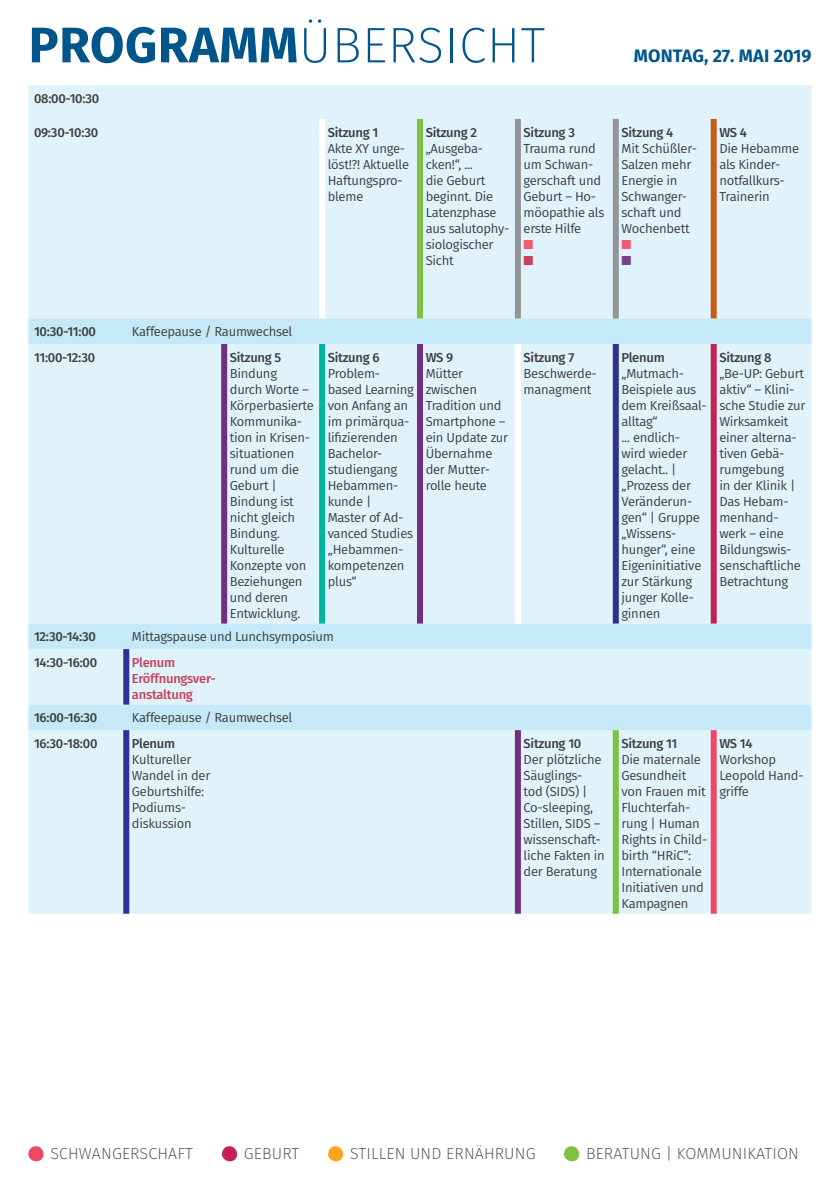
<style>
.page{position:relative;width:840px;height:1191px;background:#fff}
.page>*{position:absolute;margin:0;border:0;box-sizing:border-box;transform-origin:0 0}
.t1{font:200 50px "Fira Sans";letter-spacing:.01em;color:#00568a}
.t2{font:700 18px "Fira Sans";color:#00568a}
.t3{font:200 16px "Fira Sans";letter-spacing:.01em;color:#3e3e3f}
.t4{font:13px/16px "Fira Sans";letter-spacing:-.02em;color:#3e3e3f}
.t5{font:500 13px "Fira Sans";letter-spacing:-.02em;color:#3e3e3f}
.t6{font:500 13px/16px "Fira Sans";letter-spacing:-.02em;color:#c73f5e}
.t7{font:13px "Zapf Dingbats";color:#f05d71}
.t8{font:13px "Zapf Dingbats";color:#c73f5e}
.t9{font:13px "Zapf Dingbats";color:#7a4287}
.s1{font-weight:700}
</style>
<div class="page">
<svg style="left:28px;top:1146px;width:16px;height:15px"></svg>
<svg style="left:328px;top:1146px;width:15px;height:15px"></svg>
<svg style="left:222px;top:1146px;width:15px;height:15px"></svg>
<svg style="left:564px;top:1146px;width:15px;height:15px"></svg>
<div style="left:28px;top:85px;width:783px;height:828px;background:#e0f3fa"></div>
<svg style="left:811px;top:85px;width:1px;height:828px"></svg>
<svg style="left:28px;top:318px;width:783px;height:412px;background:#daf1f9"></svg>
<div style="left:710px;top:119px;width:6px;height:199px;background:#c85b18"></div>
<div style="left:221px;top:344px;width:6px;height:279px;background:#712f7f"></div>
<div style="left:417px;top:344px;width:6px;height:279px;background:#712f7f"></div>
<div style="left:514px;top:344px;width:6px;height:279px;background:#fff"></div>
<div style="left:710px;top:344px;width:6px;height:279px;background:#c22354"></div>
<div style="left:319px;top:344px;width:6px;height:279px;background:#00b59d"></div>
<div style="left:514px;top:730px;width:6px;height:183px;background:#712f7f"></div>
<div style="left:710px;top:730px;width:6px;height:183px;background:#ef4867"></div>
<div style="left:612px;top:344px;width:6px;height:279px;background:#2e3092"></div>
<div style="left:123px;top:649px;width:6px;height:55px;background:#2e3092"></div>
<div style="left:123px;top:730px;width:6px;height:183px;background:#2e3092"></div>
<div style="left:612px;top:730px;width:6px;height:183px;background:#7fc241"></div>
<div style="left:319px;top:119px;width:6px;height:199px;background:#fff"></div>
<div style="left:417px;top:119px;width:6px;height:199px;background:#7fc241"></div>
<div style="left:514px;top:119px;width:6px;height:199px;background:#939598"></div>
<div style="left:612px;top:119px;width:6px;height:199px;background:#939598"></div>
<h1 class="t1" style="left:29px;top:10px;width:517px"><span class="s1">PROGRAMM</span>ÜBERSICHT</h1>
<p class="t5" style="left:34px;top:88px;width:67px">08:00-10:30</p>
<p class="t5" style="left:34px;top:122px;width:66px">09:30-10:30</p>
<p class="t5" style="left:327px;top:122px;width:52px">Sitzung 1</p>
<p class="t4" style="left:327px;top:140px;width:83px">Akte XY unge&shy;löst!?! Aktuelle<br>Haftungspro&shy;bleme</p>
<p class="t5" style="left:425px;top:122px;width:53px">Sitzung 2</p>
<p class="t4" style="left:425px;top:140px;width:85px">„Ausgeba&shy;cken!“, ...<br>die Geburt beginnt. Die<br>Latenzphase aus salutophy&shy;siologischer<br>Sicht</p>
<p class="t5" style="left:523px;top:122px;width:53px">Sitzung 3</p>
<p class="t4" style="left:523px;top:140px;width:82px">Trauma rund um Schwan&shy;gerschaft und<br>Geburt – Ho&shy;möopathie als erste Hilfe</p>
<p class="t7" style="left:523px;top:238px;width:11px">■</p>
<p class="t8" style="left:523px;top:254px;width:11px">■</p>
<h2 class="t2" style="left:633px;top:41px;width:179px">MONTAG, 27. MAI 2019</h2>
<p class="t5" style="left:621px;top:122px;width:53px">Sitzung 4</p>
<p class="t4" style="left:621px;top:140px;width:77px">Mit Schüßler-<br>Salzen mehr<br>Energie in<br>Schwanger&shy;schaft und<br>Wochenbett</p>
<p class="t7" style="left:621px;top:238px;width:11px">■</p>
<p class="t9" style="left:621px;top:254px;width:11px">■</p>
<p class="t5" style="left:719px;top:122px;width:29px">WS 4</p>
<p class="t4" style="left:719px;top:140px;width:81px">Die Hebamme als Kinder&shy;notfallkurs-<br>Trainerin</p>
<p class="t5" style="left:34px;top:321px;width:63px">10:30-11:00</p>
<p class="t4" style="left:132px;top:323px;width:162px">Kaffeepause / Raumwechsel</p>
<p class="t5" style="left:34px;top:347px;width:63px">11:00-12:30</p>
<p class="t5" style="left:230px;top:347px;width:53px">Sitzung 5</p>
<p class="t4" style="left:230px;top:365px;width:85px">Bindung<br>durch Worte –<br>Körperbasierte<br>Kommunika&shy;tion in Krisen&shy;situationen rund um die<br>Geburt |<br>Bindung ist nicht gleich<br>Bindung.<br>Kulturelle<br>Konzepte von<br>Beziehungen und deren<br>Entwicklung.</p>
<p class="t5" style="left:327px;top:347px;width:53px">Sitzung 6</p>
<p class="t4" style="left:327px;top:365px;width:88px">Problem&shy;based Learning von Anfang an im primärqua&shy;lifizierenden<br>Bachelor&shy;studiengang<br>Hebammen&shy;kunde |<br>Master of Ad&shy;vanced Studies „Hebammen&shy;kompetenzen plus“</p>
<p class="t5" style="left:34px;top:626px;width:63px">12:30-14:30</p>
<p class="t4" style="left:132px;top:628px;width:203px">Mittagspause und Lunchsymposium</p>
<p class="t5" style="left:34px;top:652px;width:65px">14:30-16:00</p>
<p class="t6" style="left:132px;top:654px;width:85px">Plenum<br>Eröffnungsver&shy;anstaltung</p>
<p class="t5" style="left:34px;top:707px;width:65px">16:00-16:30</p>
<p class="t4" style="left:132px;top:709px;width:162px">Kaffeepause / Raumwechsel</p>
<p class="t5" style="left:34px;top:733px;width:65px">16:30-18:00</p>
<p class="t5" style="left:132px;top:733px;width:45px">Plenum</p>
<p class="t4" style="left:132px;top:751px;width:80px">Kultureller<br>Wandel in der<br>Geburtshilfe:<br>Podiums&shy;diskussion</p>
<p class="t5" style="left:425px;top:347px;width:29px">WS 9</p>
<p class="t4" style="left:425px;top:365px;width:84px">Mütter zwischen<br>Tradition und<br>Smartphone – ein Update zur<br>Übernahme der Mutter&shy;rolle heute</p>
<p class="t5" style="left:523px;top:347px;width:52px">Sitzung 7</p>
<p class="t4" style="left:523px;top:365px;width:75px">Beschwerde&shy;managment</p>
<p class="t5" style="left:523px;top:733px;width:59px">Sitzung 10</p>
<p class="t4" style="left:523px;top:751px;width:83px">Der plötzliche<br>Säuglings&shy;tod (SIDS) |<br>Co-sleeping,<br>Stillen, SIDS – wissenschaft&shy;liche Fakten in der Beratung</p>
<p class="t5" style="left:621px;top:347px;width:45px">Plenum</p>
<p class="t4" style="left:621px;top:365px;width:87px">„Mutmach-<br>Beispiele aus dem Kreißsaal&shy;alltag“<br>... endlich&shy;wird wieder gelacht.. | „Prozess der<br>Veränderun&shy;gen“ | Gruppe „Wissens&shy;hunger“, eine<br>Eigeninitiative zur Stärkung junger Kolle&shy;ginnen</p>
<p class="t5" style="left:719px;top:347px;width:54px">Sitzung 8</p>
<p class="t4" style="left:719px;top:365px;width:87px">„Be-UP: Geburt aktiv“ – Klini&shy;sche Studie zur<br>Wirksamkeit einer alterna&shy;tiven Gebä&shy;rumgebung<br>in der Klinik |<br>Das Hebam&shy;menhand&shy;werk – eine<br>Bildungswis&shy;senschaftliche<br>Betrachtung</p>
<p class="t5" style="left:621px;top:733px;width:57px">Sitzung 11</p>
<p class="t4" style="left:621px;top:751px;width:87px">Die maternale<br>Gesundheit von Frauen mit<br>Fluchterfah&shy;rung | Human<br>Rights in Child&shy;birth “HRiC”:<br>Internationale<br>Initiativen und<br>Kampagnen</p>
<p class="t5" style="left:719px;top:733px;width:35px">WS 14</p>
<p class="t4" style="left:719px;top:751px;width:86px">Workshop<br>Leopold Hand&shy;griffe</p>
<p class="t3" style="left:50px;top:1142px;width:144px">SCHWANGERSCHAFT</p>
<p class="t3" style="left:244px;top:1142px;width:57px">GEBURT</p>
<p class="t3" style="left:350px;top:1142px;width:187px">STILLEN UND ERNÄHRUNG</p>
<p class="t3" style="left:585px;top:1142px;width:214px">BERATUNG | KOMMUNIKATION</p>
</div>
